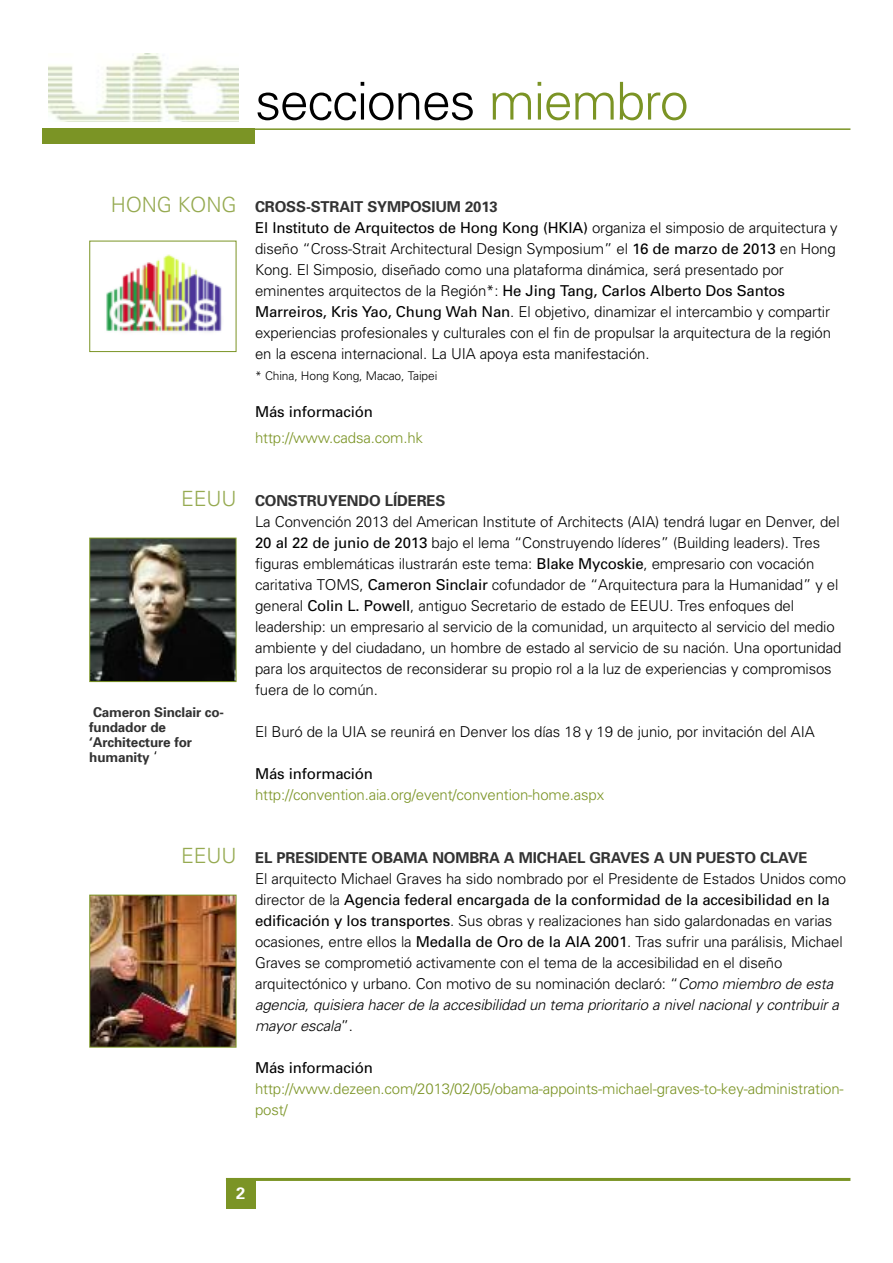
<style>
.page{position:relative;width:893px;height:1263px;background:#fff}
.page>*{position:absolute;margin:0;border:0;box-sizing:border-box;transform-origin:0 0}
.t1{font:300 52.2px "Univers";letter-spacing:-.03em;color:#000}
.t2{font:300 21px "Univers";letter-spacing:-.01em;color:#96aa51}
.t3{font:700 16.5px "Univers";color:#fff}
.t4{font:300 15px/21px "Univers";letter-spacing:-.01em;color:#000}
.t5{font:300 15px/21px "Univers";letter-spacing:-.01em;color:#7b9425}
.t6{font:700 15px "Univers";letter-spacing:-.01em;color:#333}
.t7{font:15px "Univers";letter-spacing:-.01em;color:#000}
.t8{font:700 13.5px/15px "Univers";letter-spacing:-.01em;color:#333}
.t9{font:300 12px "Univers";letter-spacing:-.01em;color:#000}
.s1{color:#7b9425}
.s2{font-weight:700;color:#333}
.s3{font-weight:400}
.s4{font-weight:300;font-size:15px;color:#000}
.s5{font-style:italic}
</style>
<div class="page">
<div style="left:43px;top:128px;width:212px;height:16px;background:#7b9425"></div>
<hr style="left:43px;top:128px;width:807px;height:2px;background:#7b9425">
<img style="left:49px;top:54px;width:189px;height:68px">
<div style="left:226px;top:1178px;width:29px;height:30px;background:#7b9425"></div>
<hr style="left:226px;top:1178px;width:624px;height:3px;background:#7b9425">
<img style="left:106px;top:254px;width:116px;height:78px">
<div style="left:89px;top:241px;width:148px;height:111px;border:1px solid #7b9425"></div>
<img style="left:91px;top:897px;width:144px;height:148px">
<div style="left:89px;top:895px;width:148px;height:152px;border:1px solid #7b9425"></div>
<img style="left:91px;top:540px;width:144px;height:140px">
<div style="left:89px;top:538px;width:148px;height:144px;border:1px solid #7b9425"></div>
<h1 class="t1" style="left:255px;top:82px;width:435px">secciones <span class="s1">miembro</span></h1>
<h2 class="t2" style="left:111px;top:197px;width:127px">HONG KONG</h2>
<p class="t4" style="left:255px;top:198px;width:584px"><span class="s2">CROSS-STRAIT SYMPOSIUM 2013<br></span><span class="s3">El Instituto de Arquitectos de Hong Kong (HKIA)</span> organiza el simposio de arquitectura y diseño “Cross-Strait Architectural Design Symposium” el <span class="s3">16 de marzo de 2013</span> en Hong Kong. El Simposio, diseñado como una plataforma dinámica, será presentado por eminentes arquitectos de la Región*: <span class="s3">He Jing Tang, Carlos Alberto Dos Santos Marreiros, Kris Yao, Chung Wah Nan</span>. El objetivo, dinamizar el intercambio y compartir experiencias profesionales y culturales con el fin de propulsar la arquitectura de la región en la escena internacional. La UIA apoya esta manifestación.</p>
<p class="t9" style="left:255px;top:371px;width:184px">* China, Hong Kong, Macao, Taipei</p>
<p class="t7" style="left:255px;top:406px;width:119px">Más información</p>
<p class="t5" style="left:255px;top:429px;width:169px">http://www.cadsa.com.hk</p>
<h2 class="t2" style="left:181px;top:491px;width:57px">EEUU</h2>
<p class="t8" style="left:89px;top:706px;width:136px">Cameron Sinclair co&shy;fundador de ‘Architecture for humanity <span class="s4">‘</span></p>
<p class="t6" style="left:255px;top:495px;width:192px">CONSTRUYENDO LÍDERES</p>
<p class="t4" style="left:255px;top:513px;width:588px">La Convención 2013 del American Institute of Architects (AIA) tendrá lugar en Denver, del <span class="s3">20 al 22 de junio de 2013</span> bajo el lema “Construyendo líderes” (Building leaders). Tres figuras emblemáticas ilustrarán este tema: <span class="s3">Blake Mycoskie</span>, empresario con vocación caritativa TOMS, <span class="s3">Cameron Sinclair</span> cofundador de “Arquitectura para la Humanidad” y el general <span class="s3">Colin L. Powell</span>, antiguo Secretario de estado de EEUU. Tres enfoques del leadership: un empresario al servicio de la comunidad, un arquitecto al servicio del medio ambiente y del ciudadano, un hombre de estado al servicio de su nación. Una oportunidad para los arquitectos de reconsiderar su propio rol a la luz de experiencias y compromisos fuera de lo común.</p>
<p class="t4" style="left:255px;top:723px;width:561px">El Buró de la UIA se reunirá en Denver los días 18 y 19 de junio, por invitación del AIA</p>
<p class="t7" style="left:255px;top:768px;width:119px">Más información</p>
<p class="t5" style="left:255px;top:786px;width:351px">http://convention.aia.org/event/convention-home.aspx</p>
<h2 class="t2" style="left:181px;top:848px;width:57px">EEUU</h2>
<p class="t6" style="left:255px;top:852px;width:554px">EL PRESIDENTE OBAMA NOMBRA A MICHAEL GRAVES A UN PUESTO CLAVE</p>
<p class="t4" style="left:255px;top:870px;width:593px">El arquitecto Michael Graves ha sido nombrado por el Presidente de Estados Unidos como director de la <span class="s3">Agencia federal encargada de la conformidad de la accesibilidad en la edificación y los transportes</span>. Sus obras y realizaciones han sido galardonadas en varias ocasiones, entre ellos la <span class="s3">Medalla de Oro de la AIA 2001</span>. Tras sufrir una parálisis, Michael Graves se comprometió activamente con el tema de la accesibilidad en el diseño arquitectónico y urbano. Con motivo de su nominación declaró: “<span class="s5">Como miembro de esta agencia, quisiera hacer de la accesibilidad un tema prioritario a nivel nacional y contribuir a mayor escala</span>”.</p>
<p class="t7" style="left:255px;top:1062px;width:119px">Más información</p>
<p class="t5" style="left:255px;top:1080px;width:590px">http://www.dezeen.com/2013/02/05/obama-appoints-michael-graves-to-key-administration&shy;post/</p>
<p class="t3" style="left:236px;top:1187px;width:11px">2</p>
</div>
